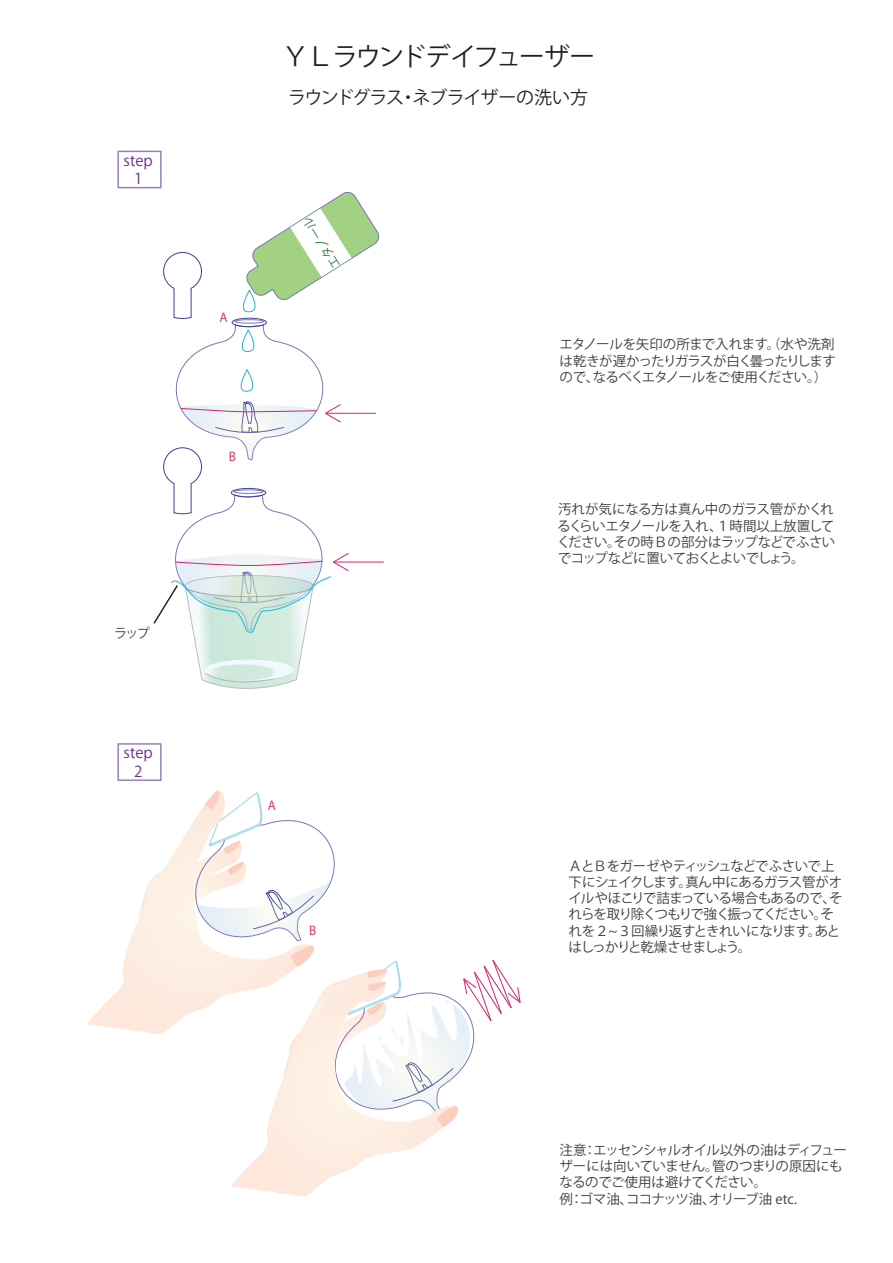
<style>
.page{position:relative;width:893px;height:1263px;background:#fff}
.page>*{position:absolute;margin:0;border:0;box-sizing:border-box;transform-origin:0 0}
.t1{font:25.65px "Koz Go Pro";letter-spacing:-.07em;color:#231f20}
.t2{font:18px "Koz Go Pro";letter-spacing:-.05em;color:#231f20}
.t3{font:15px/18.1px "Koz Go Pro";color:#673193;text-align:center}
.t4{font:13.5px/16.2px "Koz Go Pro";letter-spacing:-.05em;color:#3e3e3f;text-align:justify}
.t5{font:13.5px/16.2px "Koz Go Pro";letter-spacing:-.07em;color:#3e3e3f}
.t6{font:13.5px/16.2px "Koz Go Pro";letter-spacing:-.03em;color:#3e3e3f}
.t7{font:13.05px "Koz Go Pro";color:#3e3e3f}
.t8{font:12.45px "Koz Go Pro";color:#367e43}
.t9{font:12.3px "Koz Go Pro";color:#d0256b}
</style>
<div class="page">
<div style="left:117px;top:151px;width:45px;height:37px;border:2px solid #9b7fba"></div>
<div style="left:117px;top:743px;width:45px;height:38px;border:2px solid #9b7fba"></div>
<svg style="left:87px;top:918px;width:52px;height:113px"></svg>
<svg style="left:231px;top:1131px;width:207px;height:65px"></svg>
<svg style="left:139px;top:191px;width:382px;height:940px"></svg>
<p class="t3" style="left:124px;top:152px;width:31px">step<br>1</p>
<p class="t7" style="left:114px;top:625px;width:37px">ラップ</p>
<p class="t3" style="left:124px;top:744px;width:31px">step<br>2</p>
<p class="t9" style="left:219px;top:310px;width:10px">A</p>
<p class="t9" style="left:229px;top:448px;width:9px">B</p>
<h1 class="t1" style="left:282px;top:40px;width:314px">ＹＬラウンドデイフューザー</h1>
<h2 class="t2" style="left:288px;top:85px;width:301px">ラウンドグラス・ネブライザーの洗い方</h2>
<p class="t8" style="left:330px;top:271px;width:60px;rotate:-122deg">エタノール</p>
<p class="t4" style="left:559px;top:337px;width:278px">エタノールを矢印の所まで入れます。（水や洗剤は乾きが遅かったりガラスが白く曇ったりしますので、なるべくエタノールをご使用ください。）</p>
<p class="t6" style="left:557px;top:502px;width:280px">汚れが気になる方は真ん中のガラス管がかくれるくらいエタノールを入れ、１時間以上放置してください。その時Ｂの部分はラップなどでふさいでコップなどに置いておくとよいでしょう。</p>
<p class="t9" style="left:268px;top:797px;width:10px">A</p>
<p class="t9" style="left:309px;top:922px;width:9px">B</p>
<p class="t5" style="left:568px;top:858px;width:276px">ＡとＢをガーゼやティッシュなどでふさいで上下にシェイクします。真ん中にあるガラス管がオイルやほこりで詰まっている場合もあるので、それらを取り除くつもりで強く振ってください。それを２~３回繰り返すときれいになります。あとはしっかりと乾燥させましょう。</p>
<p class="t4" style="left:560px;top:1142px;width:289px;text-align:left">注意：エッセンシャルオイル以外の油はディフューザーには向いていません。管のつまりの原因にもなるのでご使用は避けてください。<br>例：ゴマ油、ココナッツ油、オリーブ油 etc.</p>
</div>
